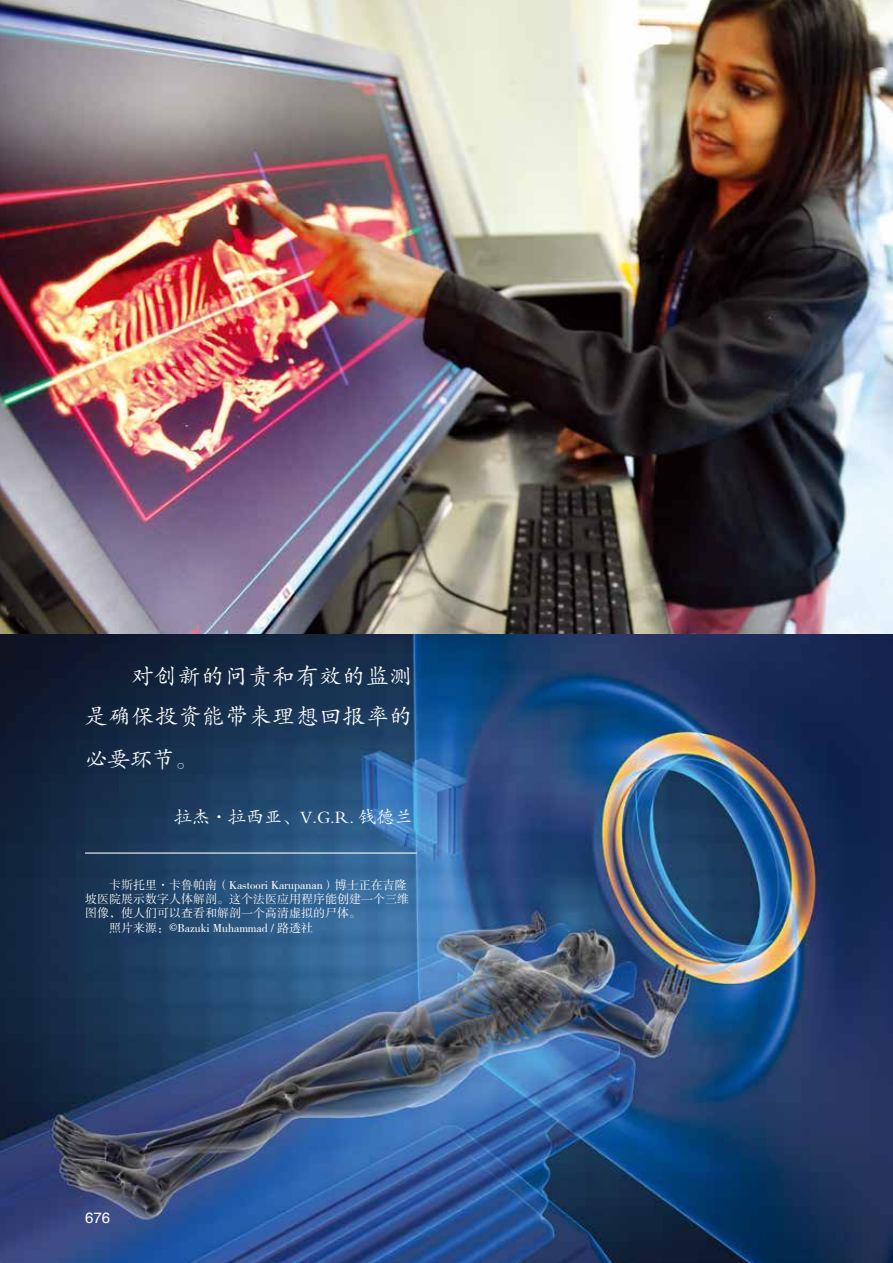
<style>
.page{position:relative;width:893px;height:1263px;background:#fff}
.page>*{position:absolute;margin:0;border:0;box-sizing:border-box;transform-origin:0 0}
.t1{font:22.5px/40.5px "FZKTK GBK1 0";letter-spacing:.04em;color:#fff;text-align:right}
.t2{font:18px "FZKTK GBK1 0";color:#fff}
.t3{font:15px "FZHTK GBK1 0";color:#fff}
.t4{font:12px "FZSSK GBK1 0";color:#fff}
.s1{font-family:"Minion Pro"}
</style>
<div class="page">
<img style="left:0;top:634px;width:893px;height:629px">
<img style="left:0;top:0;width:893px;height:634px">
<hr style="left:85px;top:852px;width:332px;height:1px;background:#fff">
<p class="t1" style="left:85px;top:656px;width:329px">对创新的问责和有效的监测<br>是确保投资能带来理想回报率的</p>
<p class="t1" style="left:85px;top:740px;width:114px">必要环节。</p>
<p class="t2" style="left:174px;top:807px;width:240px">拉杰·拉西亚、V.G.R. 钱德兰</p>
<p class="t4" style="left:109px;top:878px;width:299px">卡斯托里·卡鲁帕南（Kastoori Karupanan）博士正在吉隆</p>
<p class="t4" style="left:85px;top:893px;width:325px">坡医院展示数字人体解剖。这个法医应用程序能创建一个三维</p>
<p class="t4" style="left:85px;top:907px;width:277px">图像，使人们可以查看和解剖一个高清虚拟的尸体。</p>
<p class="t4" style="left:109px;top:921px;width:206px">照片来源：<span class="s1">©</span>Bazuki Muhammad / 路透社</p>
<p class="t3" style="left:85px;top:1209px;width:26px">676</p>
</div>
